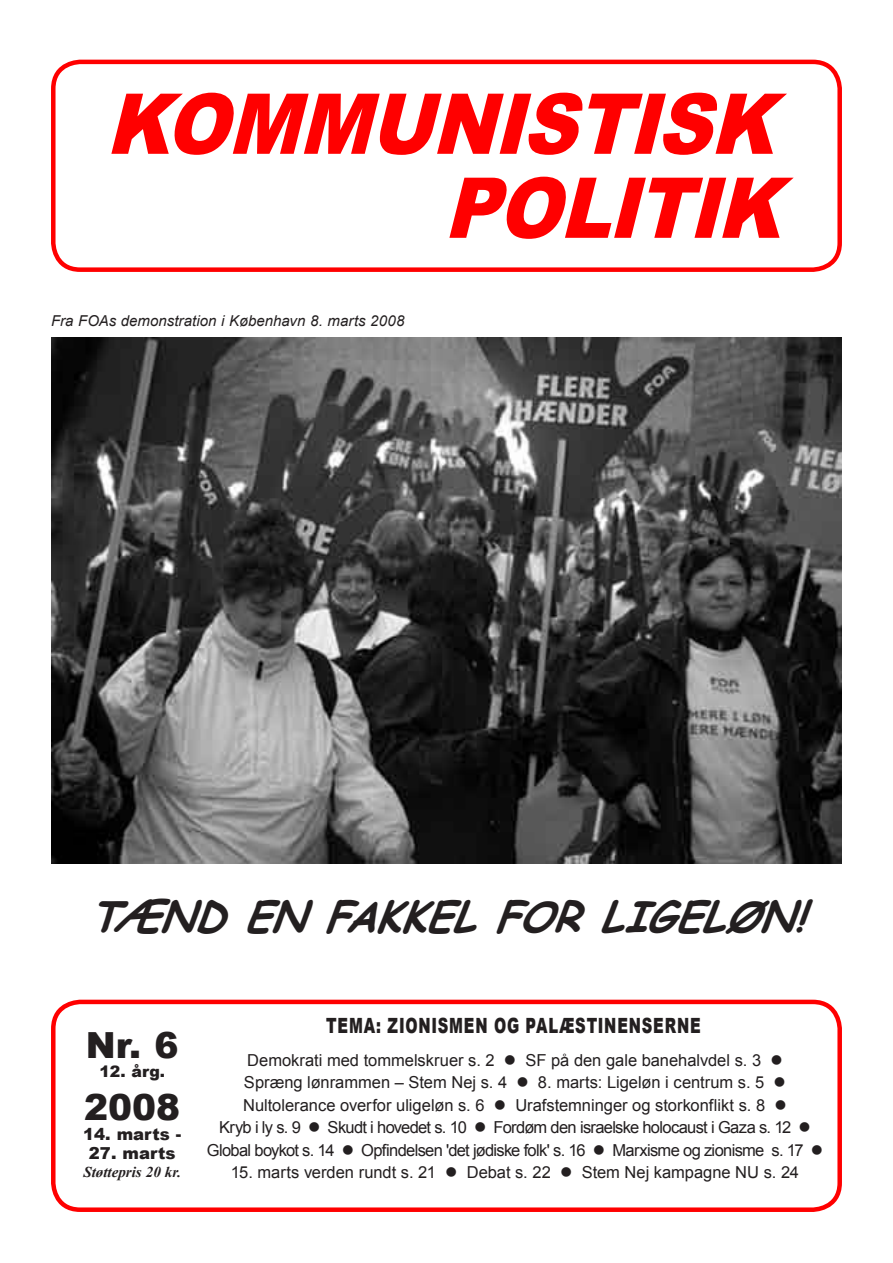
<style>
.page{position:relative;width:893px;height:1263px;background:#fff}
.page>*{position:absolute;margin:0;border:0;box-sizing:border-box;transform-origin:0 0}
.t1{font:italic 900 84px/84px "Arial";color:#f00;text-align:right;scale:.9 1}
.t2{font:italic 700 42px "Comic Sans MS";color:#231f20}
.t3{font:900 36px "Arial";color:#231f20}
.t4{font:900 21px "Arial";letter-spacing:.06em;color:#231f20;scale:.7 1}
.t5{font:16.5px/22.5px "Arial";letter-spacing:-.005em;color:#231f20;text-align:center}
.t6{font:900 16.5px "Arial";color:#231f20}
.t7{font:900 15.75px "Arial";color:#231f20}
.t8{font:italic 15px "Arial";color:#231f20}
.t9{font:italic 700 15px "Times New Roman";color:#231f20}
</style>
<div class="page">
<div style="left:51px;top:60px;width:791px;height:212px;border:4px solid #f00;border-radius:27px"></div>
<div style="left:51px;top:1000px;width:791px;height:212px;border:4px solid #f00;border-radius:27px"></div>
<img style="left:51px;top:337px;width:791px;height:526px">
<h1 class="t1" style="left:106px;top:79px;width:782px">KOMMUNISTISK<br>POLITIK</h1>
<p class="t8" style="left:51px;top:311px;width:355px">Fra FOAs demonstration i København 8. marts 2008</p>
<h2 class="t2" style="left:89px;top:885px;width:738px">TÆNDENFAKKELFORLIGELØN!</h2>
<h3 class="t3" style="left:86px;top:1019px;width:94px">NR. 6</h3>
<p class="t7" style="left:99px;top:1059px;width:67px">12. ÅRG.</p>
<h3 class="t3" style="left:84px;top:1081px;width:98px">2008</h3>
<p class="t6" style="left:83px;top:1122px;width:100px">14. MARTS -</p>
<p class="t6" style="left:89px;top:1141px;width:88px">27. MARTS</p>
<p class="t9" style="left:83px;top:1162px;width:99px">Støttepris 20 kr.</p>
<p class="t4" style="left:326px;top:1010px;width:121px">TEMA: ZIONISMEN</p>
<p class="t4" style="left:494px;top:1010px;width:133px">OG PALÆSTINENSE</p>
<p class="t4" style="left:665px;top:1010px;width:35px">RNE</p>
<p class="t5" style="left:207px;top:1049px;width:618px">Demokrati med tommelskruer s. 2 ● SF på den gale banehalvdel s. 3 ●<br>Spræng lønrammen – Stem Nej s. 4 ● 8. marts: Ligeløn i centrum s. 5 ● Nultolerance overfor uligeløn s. 6 ● Urafstemninger og storkonflikt s. 8 ●<br>Kryb i ly s. 9 ● Skudt i hovedet s. 10 ● Fordøm den israelske holocaust i Gaza s. 12 ● Global boykot s. 14 ● Opfindelsen 'det jødiske folk' s. 16 ● Marxisme og zionisme s. 17 ●</p>
<p class="t5" style="left:231px;top:1161px;width:570px">15. marts verden rundt s. 21 ● Debat s. 22 ● Stem Nej kampagne NU s. 24</p>
</div>
